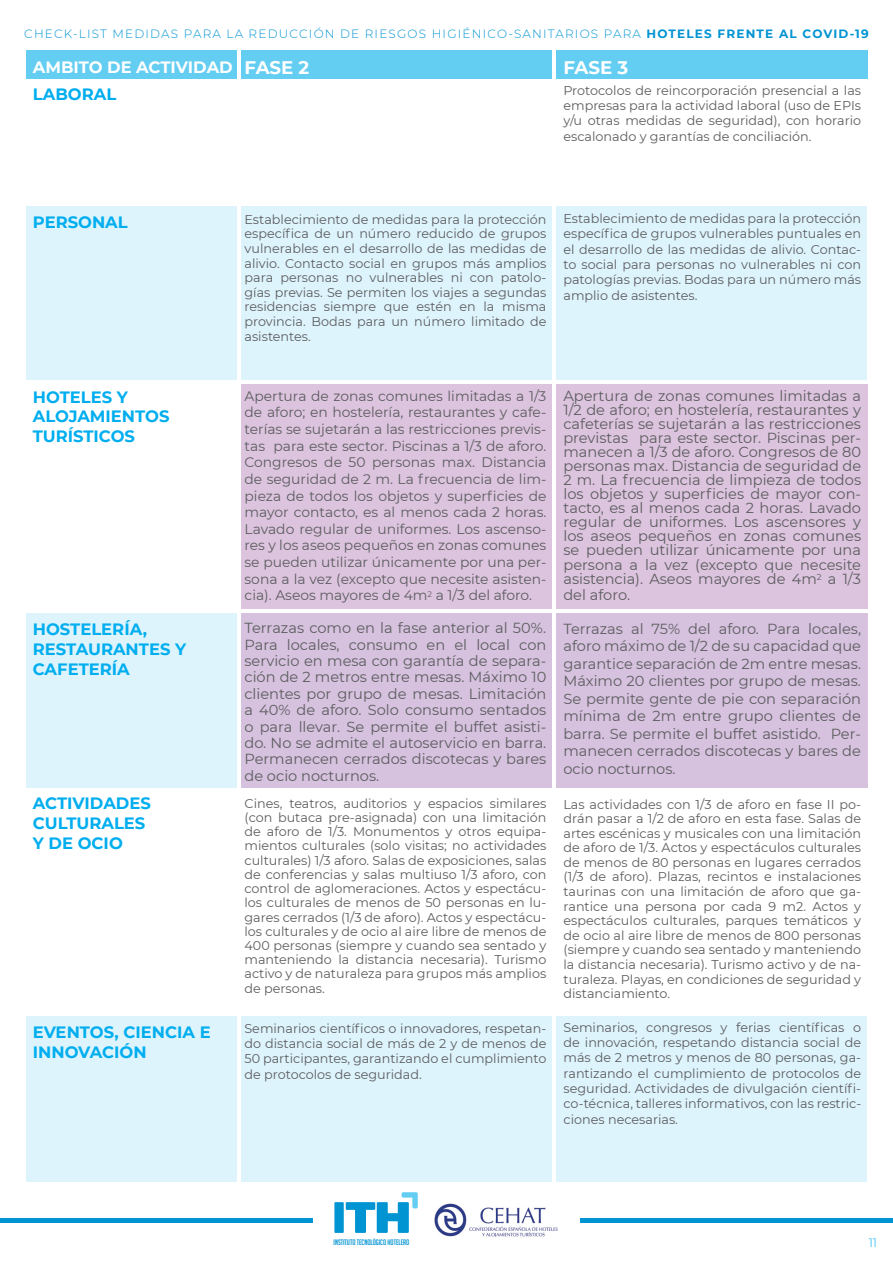
<style>
.page{position:relative;width:893px;height:1263px;background:#fff}
.page>*{position:absolute;margin:0;border:0;box-sizing:border-box;transform-origin:0 0}
.t1{font:700 18.15px "Montserrat";color:#fff}
.t2{font:700 16.35px/19.6px "Montserrat";color:#00aeef}
.t3{font:700 16.35px "Montserrat";color:#fff}
.t4{font:14.55px/14.1px "Montserrat";color:#5d5d60;text-align:justify}
.t5{font:13.8px/16.6px "Montserrat";color:#5d5d60;text-align:justify}
.t6{font:12.75px/14.5px "Montserrat";color:#5d5d60;text-align:justify}
.t7{font:300 12px "Montserrat";letter-spacing:.1em;color:#0194d3}
.t8{font:300 12px "Montserrat";color:#00aeef}
.t9{font:7.8px "Big Noodle Titling";color:#0194d3}
.s1{font-weight:700}
</style>
<div class="page">
<hr style="left:0;top:1218px;width:893px;height:4px;background:#0194d3">
<div style="left:313px;top:1188px;width:267px;height:75px;background:#fff"></div>
<svg style="left:334px;top:1192px;width:84px;height:41px"></svg>
<img style="left:434px;top:1203px;width:124px;height:34px">
<div style="left:0;top:613px;width:867px;height:174px;background:#def4fc"></div>
<div style="left:240px;top:381px;width:627px;height:406px;background:#dcc4de"></div>
<div style="left:0;top:51px;width:867px;height:28px;background:#64cdf2"></div>
<div style="left:0;top:206px;width:867px;height:175px;background:#def4fc"></div>
<div style="left:0;top:1016px;width:867px;height:166px;background:#def4fc"></div>
<div style="left:0;top:46px;width:26px;height:1145px;background:#fff"></div>
<hr style="left:237px;top:46px;width:3px;height:1145px;background:#fff">
<hr style="left:553px;top:46px;width:3px;height:1145px;background:#fff">
<hr style="left:0;top:610px;width:878px;height:3px;background:#fff">
<hr style="left:0;top:381px;width:878px;height:3px;background:#fff">
<p class="t7" style="left:24px;top:25px;width:846px">CHECK-LIST MEDIDAS PARA LA REDUCCIÓN DE RIESGOS HIGIÉNICO-SANITARIOS PARA <span class="s1">HOTELES FRENTE AL COVID-19</span></p>
<p class="t3" style="left:33px;top:55px;width:201px">AMBITO DE ACTIVIDAD</p>
<p class="t2" style="left:33px;top:84px;width:85px">LABORAL</p>
<h1 class="t1" style="left:245px;top:54px;width:66px">FASE 2</h1>
<h1 class="t1" style="left:563px;top:54px;width:66px">FASE 3</h1>
<p class="t6" style="left:563px;top:82px;width:299px;line-height:15.3px">Protocolos de reincorporación presencial a las empresas para la actividad laboral (uso de EPIs y/u otras medidas de seguridad), con horario escalonado y garantías de conciliación.</p>
<p class="t2" style="left:33px;top:211px;width:96px">PERSONAL</p>
<p class="t2" style="left:33px;top:386px;width:138px">HOTELES Y<br>ALOJAMIENTOS<br>TURÍSTICOS</p>
<p class="t2" style="left:33px;top:619px;width:155px">HOSTELERÍA,<br>RESTAURANTES Y<br>CAFETERÍA</p>
<p class="t2" style="left:33px;top:793px;width:120px">ACTIVIDADES<br>CULTURALES<br>Y DE OCIO</p>
<p class="t2" style="left:33px;top:1022px;width:179px">EVENTOS, CIENCIA E<br>INNOVACIÓN</p>
<p class="t6" style="left:245px;top:212px;width:303px">Establecimiento de medidas para la protección específica de un número reducido de grupos vulnerables en el desarrollo de las medidas de alivio. Contacto social en grupos más amplios para personas no vulnerables ni con patolo&shy;gías previas. Se permiten los viajes a segundas residencias siempre que estén en la misma provincia. Bodas para un número limitado de asistentes.</p>
<p class="t6" style="left:563px;top:210px;width:299px;line-height:15.3px">Establecimiento de medidas para la protección específica de grupos vulnerables puntuales en el desarrollo de las medidas de alivio. Contac&shy;to social para personas no vulnerables ni con patologías previas. Bodas para un número más amplio de asistentes.</p>
<p class="t5" style="left:245px;top:387px;width:303px">Apertura de zonas comunes limitadas a 1/3 de aforo; en hostelería, restaurantes y cafe&shy;terías se sujetarán a las restricciones previs&shy;tas para este sector. Piscinas a 1/3 de aforo.<br>Congresos de 50 personas max. Distancia de seguridad de 2 m. La frecuencia de lim&shy;pieza de todos los objetos y superficies de mayor contacto, es al menos cada 2 horas.<br>Lavado regular de uniformes. Los ascenso&shy;res y los aseos pequeños en zonas comunes se pueden utilizar únicamente por una per&shy;sona a la vez (excepto que necesite asisten&shy;cia). Aseos mayores de 4m<sup>2</sup> a 1/3 del aforo.</p>
<p class="t4" style="left:244px;top:619px;width:303px;line-height:16.4px">Terrazas como en la fase anterior al 50%.<br>Para locales, consumo en el local con servicio en mesa con garantía de separa&shy;ción de 2 metros entre mesas. Máximo 10 clientes por grupo de mesas. Limitación a 40% de aforo. Solo consumo sentados o para llevar. Se permite el buffet asisti&shy;do. No se admite el autoservicio en barra.<br>Permanecen cerrados discotecas y bares de ocio nocturnos.</p>
<p class="t6" style="left:244px;top:796px;width:303px">Cines, teatros, auditorios y espacios similares (con butaca pre-asignada) con una limitación de aforo de 1/3. Monumentos y otros equipa&shy;mientos culturales (solo visitas; no actividades culturales) 1/3 aforo. Salas de exposiciones, salas de conferencias y salas multiuso 1/3 aforo, con control de aglomeraciones. Actos y espectácu&shy;los culturales de menos de 50 personas en lu&shy;gares cerrados (1/3 de aforo). Actos y espectácu&shy;los culturales y de ocio al aire libre de menos de 400 personas (siempre y cuando sea sentado y manteniendo la distancia necesaria). Turismo activo y de naturaleza para grupos más amplios de personas.</p>
<p class="t6" style="left:244px;top:1020px;width:303px;line-height:15.3px">Seminarios científicos o innovadores, respetan&shy;do distancia social de más de 2 y de menos de 50 participantes, garantizando el cumplimiento de protocolos de seguridad.</p>
<p class="t4" style="left:563px;top:388px;width:299px">Apertura de zonas comunes limitadas a 1/2 de aforo; en hostelería, restaurantes y cafeterías se sujetarán a las restricciones previstas para este sector. Piscinas per&shy;manecen a 1/3 de aforo. Congresos de 80 personas max. Distancia de seguridad de 2 m. La frecuencia de limpieza de todos los objetos y superficies de mayor con&shy;tacto, es al menos cada 2 horas. Lavado regular de uniformes. Los ascensores y los aseos pequeños en zonas comunes se pueden utilizar únicamente por una persona a la vez (excepto que necesite asistencia). Aseos mayores de 4m<sup>2</sup> a 1/3</p>
<p class="t4" style="left:563px;top:587px;width:68px">del aforo.</p>
<p class="t4" style="left:563px;top:619px;width:299px;line-height:17.5px">Terrazas al 75% del aforo. Para locales, aforo máximo de 1/2 de su capacidad que garantice separación de 2m entre mesas.<br>Máximo 20 clientes por grupo de mesas.<br>Se permite gente de pie con separación mínima de 2m entre grupo clientes de barra. Se permite el buffet asistido. Per&shy;manecen cerrados discotecas y bares de ocio nocturnos.</p>
<p class="t6" style="left:563px;top:796px;width:299px">Las actividades con 1/3 de aforo en fase II po&shy;drán pasar a 1/2 de aforo en esta fase. Salas de artes escénicas y musicales con una limitación de aforo de 1/3. Actos y espectáculos culturales de menos de 80 personas en lugares cerrados (1/3 de aforo). Plazas, recintos e instalaciones taurinas con una limitación de aforo que ga&shy;rantice una persona por cada 9 m2. Actos y espectáculos culturales, parques temáticos y de ocio al aire libre de menos de 800 personas (siempre y cuando sea sentado y manteniendo la distancia necesaria). Turismo activo y de na&shy;turaleza. Playas, en condiciones de seguridad y distanciamiento.</p>
<p class="t6" style="left:563px;top:1019px;width:299px;line-height:15.3px">Seminarios, congresos y ferias científicas o de innovación, respetando distancia social de más de 2 metros y menos de 80 personas, ga&shy;rantizando el cumplimiento de protocolos de seguridad. Actividades de divulgación científi&shy;co-técnica, talleres informativos, con las restric&shy;ciones necesarias.</p>
<p class="t9" style="left:334px;top:1237px;width:77px">INSTITUTO TECNOLÓGICO HOTELERO</p>
<p class="t8" style="left:869px;top:1234px;width:10px">11</p>
</div>
